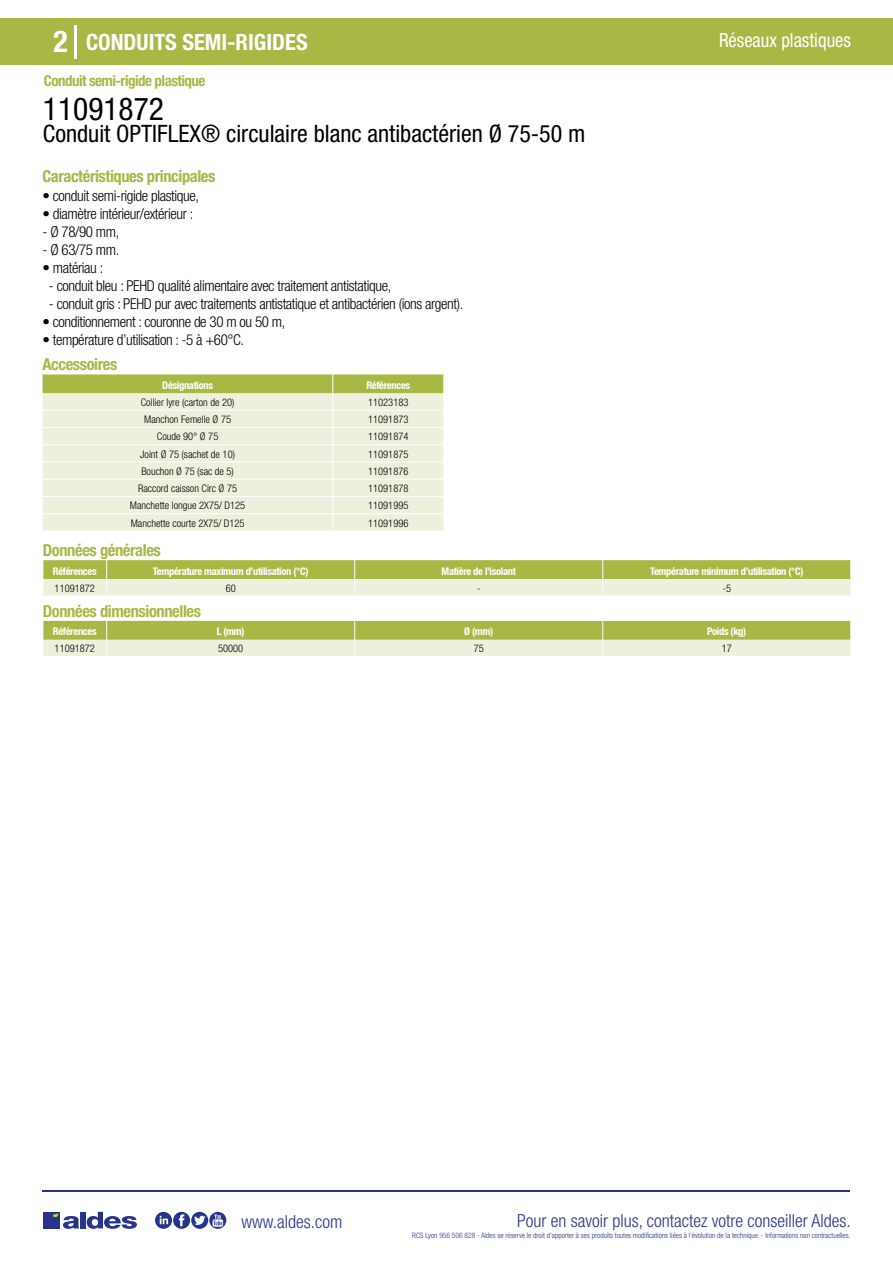
<style>
.page{position:relative;width:893px;height:1263px;background:#fff}
.page>*{position:absolute;margin:0;border:0;box-sizing:border-box;transform-origin:0 0}
.t1{font:condensed 31.5px "Helvetica Neue LT Std";color:#000}
.t2{font:700 condensed 30px "Helvetica Neue LT Std";color:#fff}
.t3{font:condensed 24px "Helvetica Neue LT Std";color:#000}
.t4{font:700 condensed 22.5px "Helvetica Neue LT Std";color:#fff}
.t5{font:condensed 19.5px "Helvetica Neue LT Std";color:#fff;scale:.95 1}
.t6{font:300 condensed 18px "Helvetica Neue";color:#28348b}
.t7{font:700 condensed 16.5px "Helvetica Neue LT Std";letter-spacing:-.025em;color:#a9b745}
.t8{font:300 condensed 15px "Helvetica Neue LT Std";letter-spacing:-.025em;color:#000}
.t9{font:700 condensed 15px "Helvetica Neue LT Std";letter-spacing:-.035em;color:#a9b745}
.t10{font:300 condensed 10.5px "Helvetica Neue";color:#000}
.t11{font:700 condensed 10.5px "Helvetica Neue";letter-spacing:-.03em;color:#fff}
.t12{font:300 condensed 7.5px "Helvetica Neue";color:#28348b}
</style>
<div class="page">
<div style="left:0;top:18px;width:893px;height:46px;background:#a9b745"></div>
<hr style="left:74px;top:25px;width:2px;height:33px;background:#fff">
<hr style="left:43px;top:1190px;width:807px;height:1px;background:#28348b">
<svg style="left:155px;top:1212px;width:71px;height:17px"></svg>
<div style="left:43px;top:1212px;width:17px;height:16px;background:#28348b"></div>
<div style="left:80px;top:1212px;width:6px;height:16px;background:#28348b"></div>
<svg style="left:87px;top:1212px;width:50px;height:17px"></svg>
<svg style="left:53px;top:1213px;width:26px;height:16px"></svg>
<svg style="left:43px;top:374px;width:401px;height:157px;background:#e5eacc"></svg>
<svg style="left:43px;top:560px;width:808px;height:36px;background:#cad28e"></svg>
<svg style="left:43px;top:621px;width:808px;height:35px;background:#c9d18c"></svg>
<h2 class="t2" style="left:54px;top:24px;width:16px">2</h2>
<h3 class="t4" style="left:86px;top:28px;width:223px">CONDUITS SEMI-RIGIDES</h3>
<h3 class="t5" style="left:719px;top:29px;width:140px">Réseaux plastiques</h3>
<p class="t9" style="left:44px;top:71px;width:163px">Conduit semi-rigide plastique</p>
<h1 class="t1" style="left:43px;top:91px;width:122px">11091872</h1>
<h3 class="t3" style="left:43px;top:120px;width:544px">Conduit OPTIFLEX® circulaire blanc antibactérien Ø 75-50 m</h3>
<p class="t7" style="left:43px;top:166px;width:174px">Caractéristiques principales</p>
<p class="t8" style="left:43px;top:187px;width:158px">• conduit semi-rigide plastique,</p>
<p class="t8" style="left:43px;top:205px;width:152px">• diamètre intérieur/extérieur :</p>
<p class="t8" style="left:43px;top:223px;width:78px">- Ø 78/90 mm,</p>
<p class="t8" style="left:43px;top:241px;width:78px">- Ø 63/75 mm.</p>
<p class="t8" style="left:43px;top:259px;width:62px">• matériau :</p>
<p class="t8" style="left:49px;top:277px;width:344px">- conduit bleu : PEHD qualité alimentaire avec traitement antistatique,</p>
<p class="t8" style="left:49px;top:295px;width:416px">- conduit gris : PEHD pur avec traitements antistatique et antibactérien (ions argent).</p>
<p class="t8" style="left:43px;top:313px;width:244px">• conditionnement : couronne de 30 m ou 50 m,</p>
<p class="t8" style="left:43px;top:331px;width:203px">• température d’utilisation : -5 à +60°C.</p>
<p class="t7" style="left:43px;top:354px;width:76px">Accessoires</p>
<p class="t11" style="left:162px;top:379px;width:52px">Désignations</p>
<p class="t11" style="left:366px;top:379px;width:45px">Références</p>
<p class="t10" style="left:141px;top:396px;width:95px">Collier lyre (carton de 20)</p>
<p class="t10" style="left:368px;top:396px;width:42px">11023183</p>
<p class="t10" style="left:144px;top:413px;width:88px">Manchon Femelle Ø 75</p>
<p class="t10" style="left:368px;top:413px;width:42px">11091873</p>
<p class="t10" style="left:157px;top:431px;width:63px">Coude 90° Ø 75</p>
<p class="t10" style="left:368px;top:431px;width:42px">11091874</p>
<p class="t10" style="left:140px;top:448px;width:96px">Joint Ø 75 (sachet de 10)</p>
<p class="t10" style="left:368px;top:448px;width:42px">11091875</p>
<p class="t10" style="left:141px;top:465px;width:94px">Bouchon Ø 75 (sac de 5)</p>
<p class="t10" style="left:368px;top:465px;width:42px">11091876</p>
<p class="t10" style="left:138px;top:482px;width:100px">Raccord caisson Circ Ø 75</p>
<p class="t10" style="left:368px;top:482px;width:42px">11091878</p>
<p class="t10" style="left:130px;top:500px;width:117px">Manchette longue 2X75/ D125</p>
<p class="t10" style="left:368px;top:500px;width:42px">11091995</p>
<p class="t10" style="left:131px;top:517px;width:115px">Manchette courte 2X75/ D125</p>
<p class="t10" style="left:368px;top:517px;width:42px">11091996</p>
<p class="t7" style="left:43px;top:540px;width:119px">Données générales</p>
<p class="t11" style="left:53px;top:565px;width:45px">Références</p>
<p class="t11" style="left:153px;top:565px;width:157px">Température maximum d’utilisation (°C)</p>
<p class="t11" style="left:442px;top:565px;width:76px">Matière de l’isolant</p>
<p class="t11" style="left:650px;top:565px;width:155px">Température minimum d’utilisation (°C)</p>
<p class="t10" style="left:55px;top:582px;width:42px">11091872</p>
<p class="t10" style="left:226px;top:582px;width:12px">60</p>
<p class="t10" style="left:477px;top:582px;width:5px">-</p>
<p class="t10" style="left:722px;top:582px;width:10px">-5</p>
<p class="t7" style="left:43px;top:601px;width:160px">Données dimensionnelles</p>
<p class="t11" style="left:53px;top:625px;width:45px">Références</p>
<p class="t11" style="left:217px;top:625px;width:29px">L (mm)</p>
<p class="t11" style="left:464px;top:625px;width:30px">Ø (mm)</p>
<p class="t11" style="left:707px;top:625px;width:41px">Poids (kg)</p>
<p class="t10" style="left:55px;top:642px;width:42px">11091872</p>
<p class="t10" style="left:218px;top:642px;width:27px">50000</p>
<p class="t10" style="left:474px;top:642px;width:12px">75</p>
<p class="t10" style="left:722px;top:642px;width:12px">17</p>
<p class="t6" style="left:241px;top:1211px;width:102px">www.aldes.com</p>
<p class="t6" style="left:517px;top:1211px;width:335px">Pour en savoir plus, contactez votre conseiller Aldes.</p>
<p class="t12" style="left:412px;top:1230px;width:440px">RCS Lyon 956 506 828 - Aldes se réserve le droit d’apporter à ses produits toutes modifications liées à l’évolution de la technique. - Informations non contractuelles.</p>
</div>
